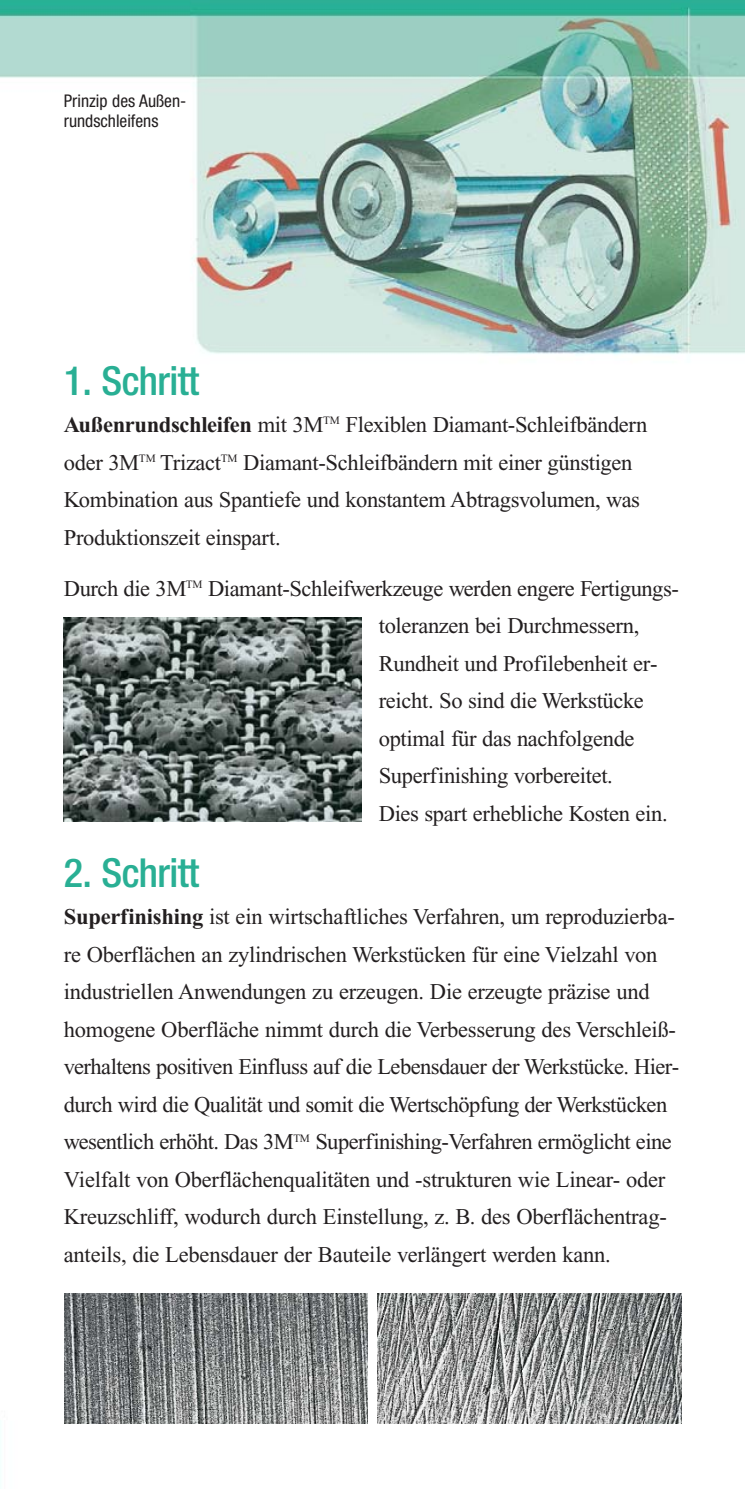
<style>
.page{position:relative;width:745px;height:1489px;background:#fff}
.page>*{position:absolute;margin:0;border:0;box-sizing:border-box;transform-origin:0 0}
.t1{font:500 condensed 40px "Helvetica Neue";letter-spacing:-.015em;color:#29af94}
.t2{font:22.5px/37.5px "Times New Roman";letter-spacing:-.015em;color:#231f20}
.t3{font:condensed 17.5px/20px "Helvetica Neue";color:#231f20}
.s1{font-weight:700}
</style>
<div class="page">
<img style="left:0;top:0;width:744px;height:1424px">
<img style="left:65px;top:1292px;width:302px;height:131px">
<img style="left:377px;top:1292px;width:303px;height:131px">
<img style="left:64px;top:618px;width:297px;height:203px">
<p class="t3" style="left:64px;top:93px;width:124px">Prinzip des Außen - rundschleifens</p>
<h1 class="t1" style="left:64px;top:366px;width:137px">1. Schritt</h1>
<p class="t2" style="left:64px;top:408px;width:584px"><span class="s1">Außenrundschleifen</span> mit 3M<sup>TM</sup> Flexiblen Diamant-Schleifbändern oder 3M<sup>TM</sup> Trizact<sup>TM</sup> Diamant-Schleifbändern mit einer günstigen Kombi na tion aus Spantiefe und konstantem Abtragsvolumen, was Produk tionszeit einspart.</p>
<p class="t2" style="left:378px;top:571px;width:301px;text-indent:-315px">Durch die 3M<sup>TM</sup> Diamant-Schleif werkzeuge werden engere Ferti gungs - toleranzen bei Durchmessern, Rund heit und Profilebenheit er - reicht. So sind die Werkstücke optimal für das nachfolgende Superfini shing vorbereitet.<br>Dies spart erhebliche Kosten ein.</p>
<h1 class="t1" style="left:64px;top:858px;width:137px">2. Schritt</h1>
<p class="t2" style="left:64px;top:900px;width:616px"><span class="s1">Superfinishing</span> ist ein wirtschaftliches Verfahren, um reproduzierba&shy;re Oberflächen an zylindrischen Werkstücken für eine Vielzahl von industriellen Anwendungen zu erzeugen. Die erzeugte präzise und homogene Oberfläche nimmt durch die Verbesserung des Verschleiß - verhaltens positiven Einfluss auf die Lebensdauer der Werkstücke. Hier - durch wird die Qualität und somit die Wertschöpfung der Werk stücken wesentlich erhöht. Das 3M<sup>TM</sup> Superfinishing-Verfahren ermöglicht eine Vielfalt von Oberflächenqualitäten und -strukturen wie Linear- oder Kreuzschliff, wodurch durch Einstellung, z. B. des Ober flächen trag - anteils, die Lebensdauer der Bauteile verlängert werden kann.</p>
</div>
